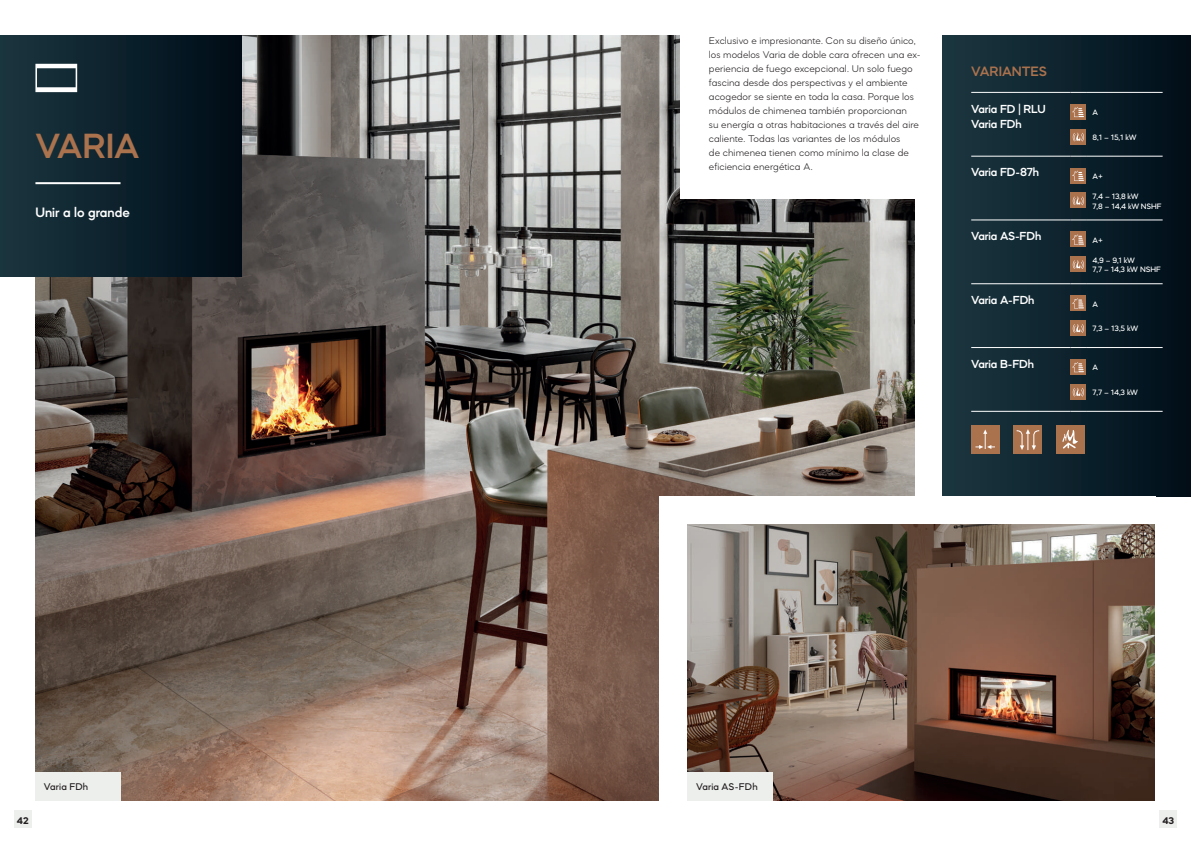
<style>
.page{position:relative;width:1191px;height:842px;background:#fff}
.page>*{position:absolute;margin:0;border:0;box-sizing:border-box;transform-origin:0 0}
.t1{font:600 36px "Mazzard M";letter-spacing:-.005em;color:#ab724e}
.t2{font:600 14px "Mazzard M";color:#fff}
.t3{font:600 14px "Mazzard M";color:#ab724e}
.t4{font:600 12px/15.5px "Mazzard M";letter-spacing:-.01em;color:#fff}
.t5{font:300 10px/14px "Mazzard M";letter-spacing:.005em;color:#231f20}
.t6{font:500 10px "Mazzard M";letter-spacing:.005em;color:#231f20}
.t7{font:700 10px "Mazzard M";color:#231f20}
.t8{font:500 8px/9.6px "Mazzard M";letter-spacing:-.02em;color:#fff}
</style>
<div class="page">
<img style="left:35px;top:35px;width:879px;height:766px">
<div style="left:943px;top:35px;width:248px;height:461px;background:linear-gradient(to right,#1c3841,#000f1a)"></div>
<div style="left:35px;top:772px;width:85px;height:29px;background:#edefed"></div>
<div style="left:659px;top:496px;width:496px;height:305px;background:#fff"></div>
<img style="left:687px;top:524px;width:468px;height:277px">
<div style="left:687px;top:772px;width:85px;height:29px;background:#edefed"></div>
<div style="left:0;top:35px;width:241px;height:241px;background:linear-gradient(to right,#1a363f,#000c17)"></div>
<hr style="left:35px;top:182px;width:85px;height:2px;background:#fff">
<svg style="left:35px;top:64px;width:42px;height:28px"></svg>
<div style="left:971px;top:425px;width:28px;height:29px;background:#ab724e"></div>
<svg style="left:975px;top:429px;width:20px;height:20px"></svg>
<div style="left:1013px;top:425px;width:29px;height:29px;background:#ab724e"></div>
<svg style="left:1016px;top:429px;width:23px;height:21px"></svg>
<div style="left:1056px;top:425px;width:28px;height:29px;background:#ab724e"></div>
<svg style="left:1062px;top:430px;width:16px;height:19px"></svg>
<div style="left:680px;top:35px;width:241px;height:163px;background:#fff"></div>
<hr style="left:971px;top:92px;width:99px;height:1px;background:#fff">
<svg style="left:1070px;top:92px;width:17px;height:1px"></svg>
<hr style="left:1087px;top:92px;width:75px;height:1px;background:#fff">
<hr style="left:971px;top:156px;width:99px;height:1px;background:#fff">
<svg style="left:1070px;top:156px;width:17px;height:1px"></svg>
<hr style="left:1087px;top:156px;width:75px;height:1px;background:#fff">
<hr style="left:971px;top:220px;width:99px;height:1px;background:#fff">
<svg style="left:1070px;top:220px;width:17px;height:1px"></svg>
<hr style="left:1087px;top:220px;width:75px;height:1px;background:#fff">
<hr style="left:971px;top:283px;width:99px;height:1px;background:#fff">
<svg style="left:1070px;top:283px;width:17px;height:1px"></svg>
<hr style="left:1087px;top:283px;width:75px;height:1px;background:#fff">
<hr style="left:971px;top:347px;width:99px;height:1px;background:#fff">
<svg style="left:1070px;top:347px;width:17px;height:1px"></svg>
<hr style="left:1087px;top:347px;width:75px;height:1px;background:#fff">
<hr style="left:971px;top:411px;width:99px;height:1px;background:#fff">
<svg style="left:1070px;top:411px;width:17px;height:1px"></svg>
<hr style="left:1087px;top:411px;width:75px;height:1px;background:#fff">
<div style="left:1070px;top:104px;width:16px;height:16px;background:#ab724e"></div>
<svg style="left:1072px;top:107px;width:12px;height:10px"></svg>
<div style="left:1070px;top:129px;width:16px;height:15px;background:#ab724e"></div>
<svg style="left:1072px;top:132px;width:12px;height:9px"></svg>
<div style="left:1070px;top:168px;width:16px;height:15px;background:#ab724e"></div>
<svg style="left:1072px;top:171px;width:12px;height:10px"></svg>
<div style="left:1070px;top:193px;width:16px;height:15px;background:#ab724e"></div>
<svg style="left:1072px;top:196px;width:12px;height:9px"></svg>
<div style="left:1070px;top:232px;width:16px;height:15px;background:#ab724e"></div>
<svg style="left:1072px;top:234px;width:12px;height:11px"></svg>
<div style="left:1070px;top:256px;width:16px;height:16px;background:#ab724e"></div>
<svg style="left:1072px;top:260px;width:12px;height:9px"></svg>
<div style="left:1070px;top:295px;width:16px;height:16px;background:#ab724e"></div>
<svg style="left:1072px;top:298px;width:12px;height:10px"></svg>
<div style="left:1070px;top:320px;width:16px;height:16px;background:#ab724e"></div>
<svg style="left:1072px;top:324px;width:12px;height:9px"></svg>
<div style="left:1070px;top:359px;width:16px;height:16px;background:#ab724e"></div>
<svg style="left:1072px;top:362px;width:12px;height:10px"></svg>
<div style="left:1070px;top:384px;width:16px;height:16px;background:#ab724e"></div>
<svg style="left:1072px;top:388px;width:12px;height:9px"></svg>
<div style="left:14px;top:811px;width:17px;height:17px;background:#edefed"></div>
<div style="left:1159px;top:811px;width:17px;height:17px;background:#edefed"></div>
<h1 class="t1" style="left:35px;top:124px;width:106px">VARIA</h1>
<h2 class="t2" style="left:35px;top:204px;width:96px">Unir a lo grande</h2>
<p class="t5" style="left:709px;top:33px;width:213px">Exclusivo e impresionante. Con su diseño único, los modelos Varia de doble cara ofrecen una ex&shy;periencia de fuego excepcional. Un solo fuego fascina desde dos perspectivas y el ambiente acogedor se siente en toda la casa. Porque los módulos de chimenea también proporcionan<br>su energía a otras habitaciones a través del aire caliente. Todas las variantes de los módulos<br>de chimenea tienen como mínimo la clase de eficiencia energética A.</p>
<h2 class="t3" style="left:971px;top:62px;width:77px">VARIANTES</h2>
<p class="t4" style="left:971px;top:100px;width:76px">Varia FD | RLU<br>Varia FDh</p>
<p class="t8" style="left:1092px;top:108px;width:7px">A</p>
<p class="t8" style="left:1092px;top:132px;width:45px">8,1 – 15,1 kW</p>
<p class="t4" style="left:971px;top:164px;width:70px">Varia FD-87h</p>
<p class="t8" style="left:1092px;top:171px;width:12px">A+</p>
<p class="t8" style="left:1092px;top:191px;width:70px">7,4 – 13,8 kW<br>7,8 – 14,4 kW NSHF</p>
<p class="t4" style="left:971px;top:228px;width:72px">Varia AS-FDh</p>
<p class="t8" style="left:1092px;top:235px;width:12px">A+</p>
<p class="t8" style="left:1092px;top:255px;width:70px">4,9 – 9,1 kW<br>7,7 – 14,3 kW NSHF</p>
<p class="t4" style="left:971px;top:292px;width:65px">Varia A-FDh</p>
<p class="t8" style="left:1092px;top:299px;width:7px">A</p>
<p class="t8" style="left:1092px;top:324px;width:47px">7,3 – 13,5 kW</p>
<p class="t4" style="left:971px;top:356px;width:64px">Varia B-FDh</p>
<p class="t8" style="left:1092px;top:363px;width:7px">A</p>
<p class="t8" style="left:1092px;top:388px;width:47px">7,7 – 14,3 kW</p>
<p class="t6" style="left:44px;top:780px;width:46px">Varia FDh</p>
<p class="t6" style="left:696px;top:780px;width:63px">Varia AS-FDh</p>
<p class="t7" style="left:17px;top:814px;width:13px">42</p>
<p class="t7" style="left:1162px;top:814px;width:13px">43</p>
</div>
